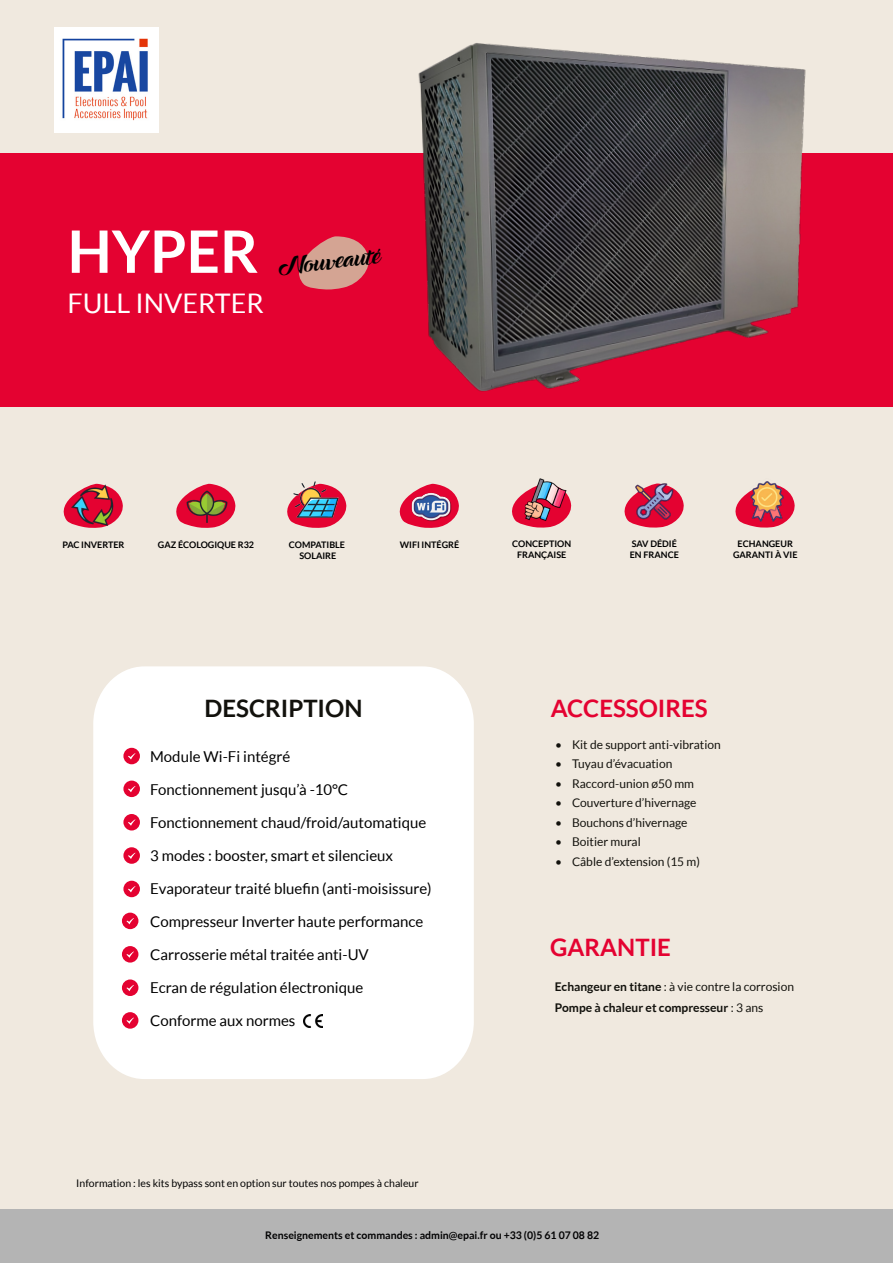
<style>
.page{position:relative;width:893px;height:1263px;background:#f0e9df}
.page>*{position:absolute;margin:0;border:0;box-sizing:border-box;transform-origin:0 0}
.t1{font:700 58.5px "Lato";color:#fff}
.t2{font:27px "Lato";color:#fff}
.t3{font:700 24px "Lato";color:#e40231}
.t4{font:700 24px "Lato";color:#12110c}
.t5{font:21px "Ampera";color:#000}
.t6{font:15px "Lato";color:#000}
.t7{font:12px "Lato";color:#12110c}
.t8{font:700 12px/21px "Lato";color:#12110c}
.t9{font:10.5px "Lato";color:#000}
.t10{font:700 10.5px "Lato";color:#020203}
.t11{font:700 9px/10.8px "Lato";color:#000;text-align:center}
.s1{font-weight:400}
</style>
<div class="page">
<div style="left:0;top:1209px;width:893px;height:54px;background:#b4b4b4"></div>
<div style="left:93px;top:666px;width:381px;height:413px;background:#fff"></div>
<div style="left:0;top:153px;width:893px;height:254px;background:#e40231"></div>
<div style="left:123px;top:748px;width:17px;height:16px;background:#e40231;border-radius:50%"></div>
<svg style="left:128px;top:753px;width:7px;height:6px"></svg>
<img style="left:54px;top:28px;width:105px;height:104px">
<svg style="left:176px;top:492px;width:60px;height:36px"></svg>
<img style="left:185px;top:483px;width:44px;height:41px">
<svg style="left:63px;top:492px;width:60px;height:36px"></svg>
<svg style="left:399px;top:483px;width:60px;height:45px"></svg>
<img style="left:411px;top:486px;width:41px;height:41px">
<svg style="left:287px;top:492px;width:60px;height:36px"></svg>
<img style="left:292px;top:481px;width:48px;height:42px">
<svg style="left:624px;top:489px;width:60px;height:39px"></svg>
<svg style="left:512px;top:494px;width:60px;height:34px"></svg>
<img style="left:523px;top:478px;width:44px;height:43px">
<svg style="left:735px;top:495px;width:60px;height:33px"></svg>
<img style="left:745px;top:481px;width:48px;height:45px">
<div style="left:123px;top:780px;width:17px;height:17px;background:#e40231;border-radius:50%"></div>
<svg style="left:128px;top:786px;width:7px;height:6px"></svg>
<div style="left:123px;top:814px;width:17px;height:16px;background:#e40231;border-radius:50%"></div>
<svg style="left:128px;top:819px;width:7px;height:7px"></svg>
<div style="left:123px;top:847px;width:17px;height:17px;background:#e40231;border-radius:50%"></div>
<svg style="left:128px;top:853px;width:7px;height:6px"></svg>
<div style="left:123px;top:881px;width:17px;height:16px;background:#e40231;border-radius:50%"></div>
<svg style="left:128px;top:886px;width:7px;height:6px"></svg>
<div style="left:122px;top:913px;width:16px;height:16px;background:#e40231;border-radius:50%"></div>
<svg style="left:126px;top:918px;width:8px;height:6px"></svg>
<img style="left:634px;top:483px;width:41px;height:38px">
<div style="left:122px;top:1012px;width:16px;height:17px;background:#e40231;border-radius:50%"></div>
<svg style="left:126px;top:1017px;width:8px;height:7px"></svg>
<div style="left:122px;top:979px;width:16px;height:17px;background:#e40231;border-radius:50%"></div>
<svg style="left:126px;top:985px;width:8px;height:6px"></svg>
<div style="left:122px;top:946px;width:16px;height:16px;background:#e40231;border-radius:50%"></div>
<svg style="left:126px;top:951px;width:8px;height:7px"></svg>
<img style="left:304px;top:1014px;width:18px;height:14px">
<img style="left:71px;top:483px;width:46px;height:43px">
<img style="left:418px;top:43px;width:388px;height:349px">
<svg style="left:299px;top:236px;width:70px;height:54px"></svg>
<h1 class="t1" style="left:68px;top:218px;width:192px">HYPER</h1>
<h2 class="t2" style="left:68px;top:288px;width:198px">FULL INVERTER</h2>
<h3 class="t5" style="left:277px;top:251px;width:104px;rotate:-7deg">Nouveauté</h3>
<p class="t11" style="left:62px;top:539px;width:64px">PAC INVERTER</p>
<p class="t11" style="left:158px;top:539px;width:98px">GAZ ÉCOLOGIQUE R32</p>
<p class="t11" style="left:289px;top:539px;width:58px">COMPATIBLE</p>
<p class="t11" style="left:400px;top:539px;width:61px">WIFI INTÉGRÉ</p>
<p class="t11" style="left:299px;top:550px;width:38px">SOLAIRE</p>
<p class="t11" style="left:630px;top:539px;width:51px;text-align:left">SAV DÉDIÉ<br>EN FRANCE</p>
<p class="t11" style="left:512px;top:539px;width:61px">CONCEPTION<br>FRANÇAISE</p>
<p class="t11" style="left:733px;top:539px;width:66px">ECHANGEUR<br>GARANTI À VIE</p>
<h3 class="t4" style="left:204px;top:694px;width:159px">DESCRIPTION</h3>
<p class="t6" style="left:150px;top:748px;width:142px">Module Wi-Fi intégré</p>
<p class="t6" style="left:150px;top:781px;width:200px">Fonctionnement jusqu’à -10°C</p>
<p class="t6" style="left:150px;top:814px;width:278px">Fonctionnement chaud/froid/automatique</p>
<p class="t6" style="left:150px;top:847px;width:245px">3 modes : booster, smart et silencieux</p>
<p class="t6" style="left:150px;top:880px;width:283px">Evaporateur traité bluefin (anti-moisissure)</p>
<p class="t6" style="left:150px;top:913px;width:275px">Compresseur Inverter haute performance</p>
<p class="t6" style="left:150px;top:946px;width:220px">Carrosserie métal traitée anti-UV</p>
<p class="t6" style="left:150px;top:979px;width:215px">Ecran de régulation électronique</p>
<p class="t6" style="left:150px;top:1012px;width:147px">Conforme aux normes</p>
<h3 class="t3" style="left:551px;top:695px;width:159px">ACCESSOIRES</h3>
<p class="t7" style="left:555px;top:738px;width:167px">• Kit de support anti-vibration</p>
<p class="t7" style="left:555px;top:757px;width:119px">• Tuyau d’évacuation</p>
<p class="t7" style="left:555px;top:777px;width:141px">• Raccord-union ø50 mm</p>
<p class="t7" style="left:555px;top:796px;width:143px">• Couverture d’hivernage</p>
<p class="t7" style="left:555px;top:816px;width:134px">• Bouchons d’hivernage</p>
<p class="t7" style="left:555px;top:835px;width:87px">• Boitier mural</p>
<p class="t7" style="left:555px;top:855px;width:147px">• Câble d’extension (15 m)</p>
<h3 class="t3" style="left:550px;top:934px;width:122px">GARANTIE</h3>
<p class="t8" style="left:555px;top:976px;width:241px">Echangeur en titane <span class="s1">: à vie contre la corrosion<br></span>Pompe à chaleur et compresseur <span class="s1">: 3 ans</span></p>
<p class="t9" style="left:76px;top:1177px;width:344px">Information : les kits bypass sont en option sur toutes nos pompes à chaleur</p>
<p class="t10" style="left:265px;top:1229px;width:335px">Renseignements et commandes : admin@epai.fr ou +33 (0)5 61 07 08 82</p>
</div>
